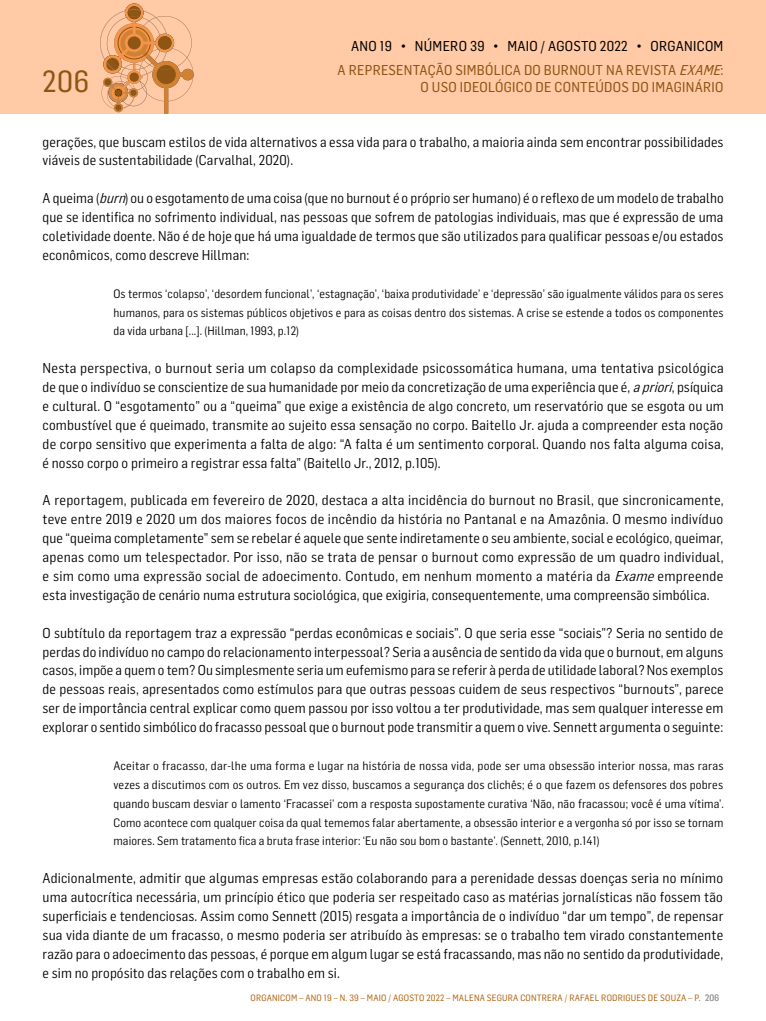
<style>
.page{position:relative;width:766px;height:1021px;background:#fff}
.page>*{position:absolute;margin:0;border:0;box-sizing:border-box;transform-origin:0 0}
.t1{font:30px "Flama Semicondensed Basic";color:#8e5514}
.t2{font:14px/18.9px "Flama Semicondensed";letter-spacing:.01em;color:#000;text-align:justify}
.t3{font:14px/24.1px "Flama Semicondensed Basic";letter-spacing:.02em;color:#8e5514;text-align:right}
.t4{font:12px/18.9px "Flama Semicondensed";letter-spacing:.01em;color:#000;text-align:justify}
.t5{font:9px "Flama Semicondensed Basic";letter-spacing:.02em;color:#b26616}
.s1{color:#000}
.s2{font-style:italic}
.s3{color:#9d9d9c}
</style>
<div class="page">
<div style="left:0;top:0;width:765px;height:113px;background:#ffcaa5"></div>
<svg style="left:100px;top:3px;width:93px;height:110px"></svg>
<div style="left:158px;top:36px;width:14px;height:14px;background:#8e5514;border-radius:50%"></div>
<div style="left:104px;top:79px;width:7px;height:7px;background:#8e5514;border-radius:3px"></div>
<div style="left:128px;top:36px;width:13px;height:13px;background:#8e5514;border-radius:50%"></div>
<div style="left:115px;top:89px;width:7px;height:7px;background:#8e5514;border-radius:3px"></div>
<div style="left:129px;top:72px;width:10px;height:10px;background:#8e5514;border-radius:5px"></div>
<h1 class="t1" style="left:43px;top:62px;width:48px">206</h1>
<p class="t3" style="left:337px;top:34px;width:388px"><span class="s1">ANO 19 • NÚMERO 39 • MAIO / AGOSTO 2022 • ORGANICOM<br></span>A REPRESENTAÇÃO SIMBÓLICA DO BURNOUT NA REVISTA <span class="s2">EXAME</span>:</p>
<p class="t3" style="left:420px;top:75px;width:304px">O USO IDEOLÓGICO DE CONTEÚDOS DO IMAGINÁRIO</p>
<p class="t2" style="left:43px;top:131px;width:682px">gerações, que buscam estilos de vida alternativos a essa vida para o trabalho, a maioria ainda sem encontrar possibilidades viáveis de sustentabilidade (Carvalhal, 2020).</p>
<p class="t2" style="left:43px;top:188px;width:682px">A queima (<span class="s2">burn</span>) ou o esgotamento de uma coisa (que no burnout é o próprio ser humano) é o reflexo de um modelo de trabalho que se identifica no sofrimento individual, nas pessoas que sofrem de patologias individuais, mas que é expressão de uma coletividade doente. Não é de hoje que há uma igualdade de termos que são utilizados para qualificar pessoas e/ou estados econômicos, como descreve Hillman:</p>
<p class="t4" style="left:113px;top:283px;width:611px">Os termos ‘colapso’, ‘desordem funcional’, ‘estagnação’, ‘baixa produtividade’ e ‘depressão’ são igualmente válidos para os seres humanos, para os sistemas públicos objetivos e para as coisas dentro dos sistemas. A crise se estende a todos os componentes da vida urbana [...]. (Hillman, 1993, p. 12)</p>
<p class="t2" style="left:43px;top:358px;width:682px">Nesta perspectiva, o burnout seria um colapso da complexidade psicossomática humana, uma tentativa psicológica de que o indivíduo se conscientize de sua humanidade por meio da concretização de uma experiência que é, <span class="s2">apriori</span>, psíquica e cultural. O “esgotamento” ou a “queima” que exige a existência de algo concreto, um reservatório que se esgota ou um combustível que é queimado, transmite ao sujeito essa sensação no corpo. Baitello Jr. ajuda a compreender esta noção de corpo sensitivo que experimenta a falta de algo: “A falta é um sentimento corporal. Quando nos falta alguma coisa, é nosso corpo o primeiro a registrar essa falta” (Baitello Jr., 2012, p. 105).</p>
<p class="t2" style="left:43px;top:490px;width:682px">A reportagem, publicada em fevereiro de 2020, destaca a alta incidência do burnout no Brasil, que sincronicamente, teve entre 2019 e 2020 um dos maiores focos de incêndio da história no Pantanal e na Amazônia. O mesmo indivíduo que “queima completamente” sem se rebelar é aquele que sente indiretamente o seu ambiente, social e ecológico, queimar, apenas como um telespectador. Por isso, não se trata de pensar o burnout como expressão de um quadro individual, e sim como uma expressão social de adoecimento. Contudo, em nenhum momento a matéria da <span class="s2">Exame</span>empreende esta investigação de cenário numa estrutura sociológica, que exigiria, consequentemente, uma compreensão simbólica.</p>
<p class="t2" style="left:43px;top:622px;width:682px">O subtítulo da reportagem traz a expressão “perdas econômicas e sociais”. O que seria esse “sociais”? Seria no sentido de perdas do indivíduo no campo do relacionamento interpessoal? Seria a ausência de sentido da vida que o burnout, em alguns casos, impõe a quem o tem? Ou simplesmente seria um eufemismo para se referir à perda de utilidade laboral? Nos exemplos de pessoas reais, apresentados como estímulos para que outras pessoas cuidem de seus respectivos “burnouts”, parece ser de importância central explicar como quem passou por isso voltou a ter produtividade, mas sem qualquer interesse em explorar o sentido simbólico do fracasso pessoal que o burnout pode transmitir a quem o vive. Sennett argumenta o seguinte:</p>
<p class="t4" style="left:113px;top:755px;width:611px">Aceitar o fracasso, dar-lhe uma forma e lugar na história de nossa vida, pode ser uma obsessão interior nossa, mas raras vezes a discutimos com os outros. Em vez disso, buscamos a segurança dos clichês; é o que fazem os defensores dos pobres quando buscam desviar o lamento ‘Fracassei’ com a resposta supostamente curativa ‘Não, não fracassou; você é uma vítima’.<br>Como acontece com qualquer coisa da qual tememos falar abertamente, a obsessão interior e a vergonha só por isso se tornam maiores. Sem tratamento fica a bruta frase interior: ‘Eu não sou bom o bastante’. (Sennett, 2010, p. 141)</p>
<p class="t2" style="left:43px;top:868px;width:682px">Adicionalmente, admitir que algumas empresas estão colaborando para a perenidade dessas doenças seria no mínimo uma autocrítica necessária, um princípio ético que poderia ser respeitado caso as matérias jornalísticas não fossem tão superficiais e tendenciosas. Assim como Sennett (2015) resgata a importância de o indivíduo “dar um tempo”, de repensar sua vida diante de um fracasso, o mesmo poderia ser atribuído às empresas: se o trabalho tem virado constantemente razão para o adoecimento das pessoas, é porque em algum lugar se está fracassando, mas não no sentido da produtividade, e sim no propósito das relações com o trabalho em si.</p>
<p class="t5" style="left:250px;top:992px;width:281px">ORGANICOM – ANO 19 – N. 39 – MAIO / AGOSTO 2022 – MALENA SEGURA CONTR</p>
<p class="t5" style="left:547px;top:992px;width:173px">ERA / RAFAEL RODRIGUES DE SOUZA – P. <span class="s3">206</span></p>
</div>
